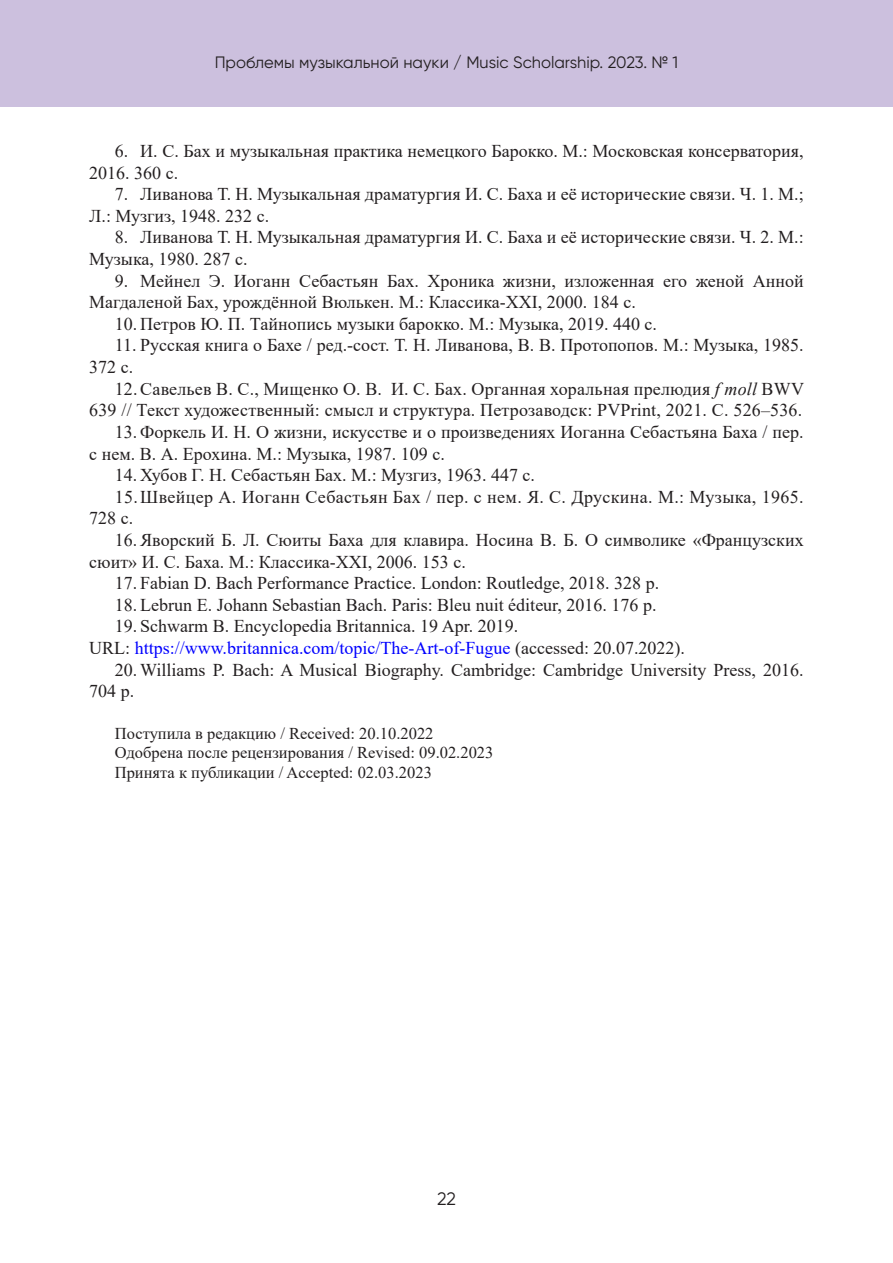
<style>
.page{position:relative;width:893px;height:1263px;background:#fff}
.page>*{position:absolute;margin:0;border:0;box-sizing:border-box;transform-origin:0 0}
.Литература{font:18px/21.6px "Times New Roman";color:#231f20}
.Литература_DOI{font:18px "Times New Roman";color:#00f}
.Литература-2{font:18px/21.6px "Times New Roman";letter-spacing:.02em;color:#231f20}
.t1{font:18px "Gilroy";color:#231f20}
.Поступила{font:16.5px "Times New Roman";color:#231f20}
.t2{font:16.5px "Gilroy";color:#231f20}
.s1{font-style:italic}
.s2{color:#231f20}
</style>
<div class="page">
<div style="left:0;top:0;width:893px;height:107px;background:#ccc0de"></div>
<p class="t2" style="left:215px;top:53px;width:465px">Проблемы музыкальной науки / Music Scholarship. 2023. № 1</p>
<p class="Литература" style="left:89px;top:140px;width:716px;text-indent:26px">6. И. С. Бах и музыкальная практика немецкого Барокко. М.: Московская консерватория,<br>2016. 360 с.</p>
<p class="Литература" style="left:89px;top:183px;width:716px;text-indent:26px">7. Ливанова Т. Н. Музыкальная драматургия И. С. Баха и её исторические связи. Ч. 1. М.;<br>Л.: Музгиз, 1948. 232 с.</p>
<p class="Литература" style="left:89px;top:226px;width:716px;text-indent:26px">8. Ливанова Т. Н. Музыкальная драматургия И. С. Баха и её исторические связи. Ч. 2. М.:<br>Музыка, 1980. 287 с.</p>
<p class="Литература" style="left:89px;top:269px;width:716px;text-indent:26px">9. Мейнел Э. Иоганн Себастьян Бах. Хроника жизни, изложенная его женой Анной<br>Магдаленой Бах, урождённой Вюлькен. М.: Классика-XXI, 2000. 184 с.</p>
<p class="Литература" style="left:115px;top:312px;width:544px">10. Петров Ю. П. Тайнопись музыки барокко. М.: Музыка, 2019. 440 с.</p>
<p class="Литература" style="left:89px;top:334px;width:716px;text-indent:26px">11. Русская книга о Бахе / ред.-сост. Т. Н. Ливанова, В. В. Протопопов. М.: Музыка, 1985.<br>372 с.</p>
<p class="Литература" style="left:89px;top:377px;width:716px;text-align:right">12.Савельев В. С., Мищенко О. В. И. С. Бах. Органная хоральная прелюдия <span class="s1">f moll</span> BWV<br>639 // Текст художественный: смысл и структура. Петрозаводск: PVPrint, 2021. С. 526–536.</p>
<p class="Литература" style="left:89px;top:420px;width:716px;text-indent:26px">13. Форкель И. Н. О жизни, искусстве и о произведениях Иоганна Себастьяна Баха / пер. с нем. В. А. Ерохина. М.: Музыка, 1987. 109 с.</p>
<p class="Литература" style="left:115px;top:464px;width:422px">14. Хубов Г. Н. Себастьян Бах. М.: Музгиз, 1963. 447 с.</p>
<p class="Литература-2" style="left:89px;top:485px;width:716px;text-indent:26px">15.Швейцер А. Иоганн Себастьян Бах / пер. с нем. Я. С. Друскина. М.: Музыка, 1965.<br>728 с.</p>
<p class="Литература" style="left:89px;top:528px;width:716px;text-indent:26px">16. Яворский Б. Л. Сюиты Баха для клавира. Носина В. Б. О символике «Французских сюит» И. С. Баха. М.: Классика-XXI, 2006. 153 с.</p>
<p class="Литература" style="left:115px;top:572px;width:546px">17. Fabian D. Bach Performance Practice. London: Routledge, 2018. 328 р.</p>
<p class="Литература" style="left:115px;top:593px;width:543px">18. Lebrun E. Johann Sebastian Bach. Paris: Bleu nuit éditeur, 2016. 176 р.</p>
<p class="Литература" style="left:115px;top:615px;width:405px">19. Schwarm B. Encyclopedia Britannica. 19 Apr. 2019.</p>
<p class="Литература_DOI" style="left:89px;top:635px;width:597px"><span class="s2">URL:</span> https://www.britannica.com/topic/The-Art-of-Fugue <span class="s2">(accessed: 20.07.2022).</span></p>
<p class="Литература" style="left:89px;top:658px;width:716px;text-indent:26px">20. Williams P. Bach: A Musical Biography. Cambridge: Cambridge University Press, 2016.<br>704 p.</p>
<p class="Поступила" style="left:115px;top:721px;width:320px">Поступила в редакцию / Received: 20.10.2022</p>
<p class="Поступила" style="left:115px;top:741px;width:380px">Одобрена после рецензирования / Revised: 09.02.2023</p>
<p class="Поступила" style="left:115px;top:761px;width:319px">Принята к публикации / Accepted: 02.03.2023</p>
<p class="t1" style="left:437px;top:1188px;width:20px">22</p>
</div>
